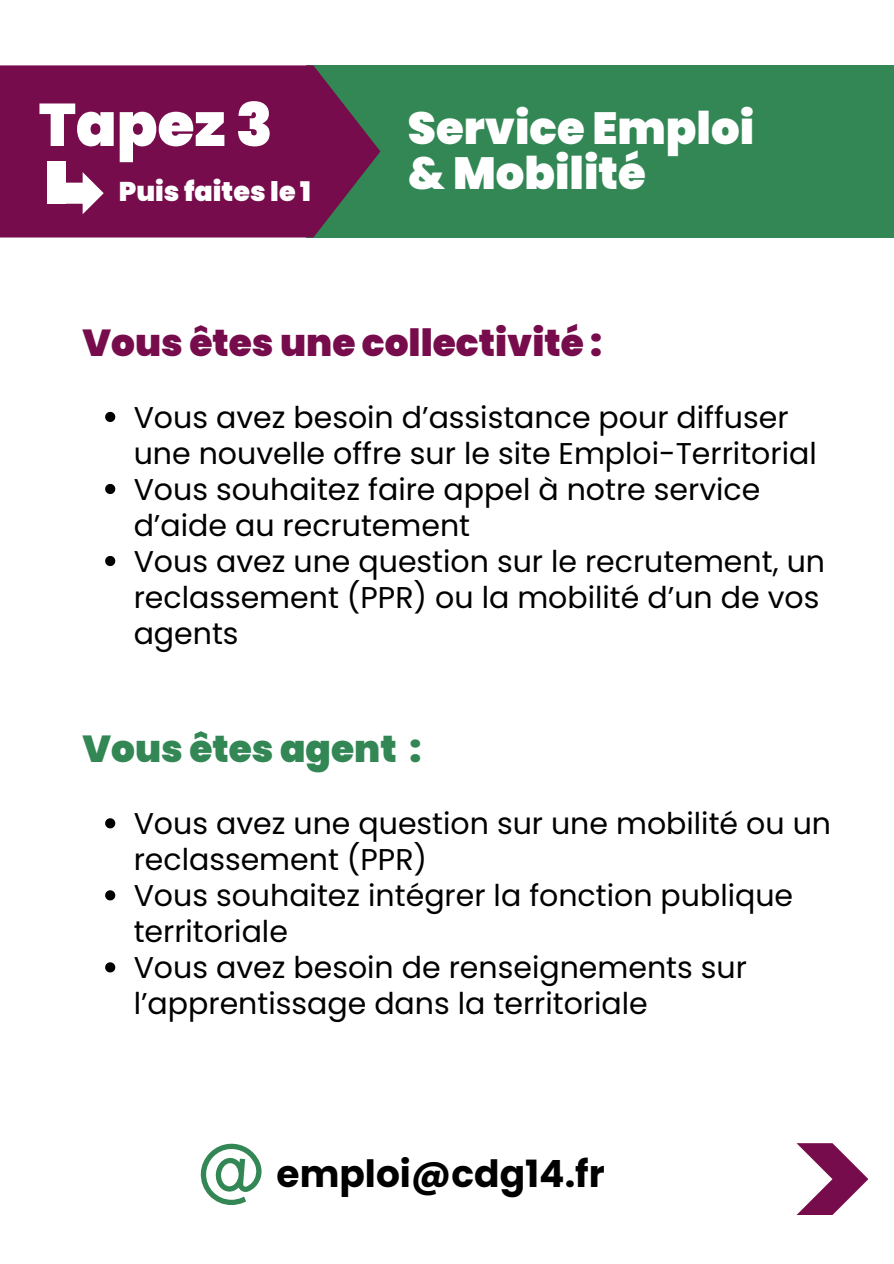
<style>
.page{position:relative;width:894px;height:1264px;background:#fff}
.page>*{position:absolute;margin:0;border:0;box-sizing:border-box;transform-origin:0 0}
.t1{font:900 60px "Poppins";color:#fff}
.t2{font:900 45px/45px "Poppins";color:#fff}
.t3{font:900 37.5px "Poppins";color:#770c4c}
.t4{font:700 37.5px "Poppins";color:#000}
.t5{font:900 37.5px "Poppins";color:#328755}
.t6{font:30px/36px "Poppins";color:#000}
.t7{font:900 27px "Poppins";color:#fff}
</style>
<div class="page">
<div style="left:306px;top:65px;width:587px;height:172px;background:#328755"></div>
<svg style="left:0;top:65px;width:380px;height:172px;background:#71174d"></svg>
<svg style="left:796px;top:1143px;width:72px;height:71px"></svg>
<svg style="left:200px;top:1143px;width:62px;height:61px"></svg>
<svg style="left:61px;top:172px;width:43px;height:42px"></svg>
<svg style="left:105px;top:412px;width:10px;height:10px"></svg>
<svg style="left:105px;top:484px;width:10px;height:10px"></svg>
<svg style="left:105px;top:556px;width:10px;height:10px"></svg>
<svg style="left:105px;top:818px;width:10px;height:10px"></svg>
<svg style="left:105px;top:890px;width:10px;height:10px"></svg>
<svg style="left:105px;top:962px;width:10px;height:10px"></svg>
<div style="left:47px;top:161px;width:19px;height:43px;background:#fff"></div>
<h2 class="t1" style="left:39px;top:83px;width:235px">Tapez 3</h2>
<h1 class="t2" style="left:408px;top:106px;width:347px">Service Emploi &amp; Mobilité</h1>
<p class="t7" style="left:119px;top:173px;width:194px">Puis faites le 1</p>
<h4 class="t3" style="left:83px;top:316px;width:521px">Vous êtes une collectivité :</h4>
<h3 class="t6" style="left:134px;top:399px;width:684px">Vous avez besoin d’assistance pour diffuser une nouvelle offre sur le site Emploi-Territorial</h3>
<p class="t6" style="left:134px;top:471px;width:628px">Vous souhaitez faire appel à notre service d’aide au recrutement</p>
<p class="t6" style="left:134px;top:543px;width:692px">Vous avez une question sur le recrutement, un reclassement (PPR) ou la mobilité d’un de vos agents</p>
<p class="t5" style="left:83px;top:722px;width:340px">Vous êtes agent :</p>
<h3 class="t6" style="left:134px;top:805px;width:698px">Vous avez une question sur une mobilité ou un reclassement (PPR)</h3>
<p class="t6" style="left:134px;top:877px;width:661px">Vous souhaitez intégrer la fonction publique territoriale</p>
<p class="t6" style="left:134px;top:949px;width:614px">Vous avez besoin de renseignements sur l’apprentissage dans la territoriale</p>
<p class="t4" style="left:276px;top:1147px;width:329px">emploi@cdg14.fr</p>
</div>
